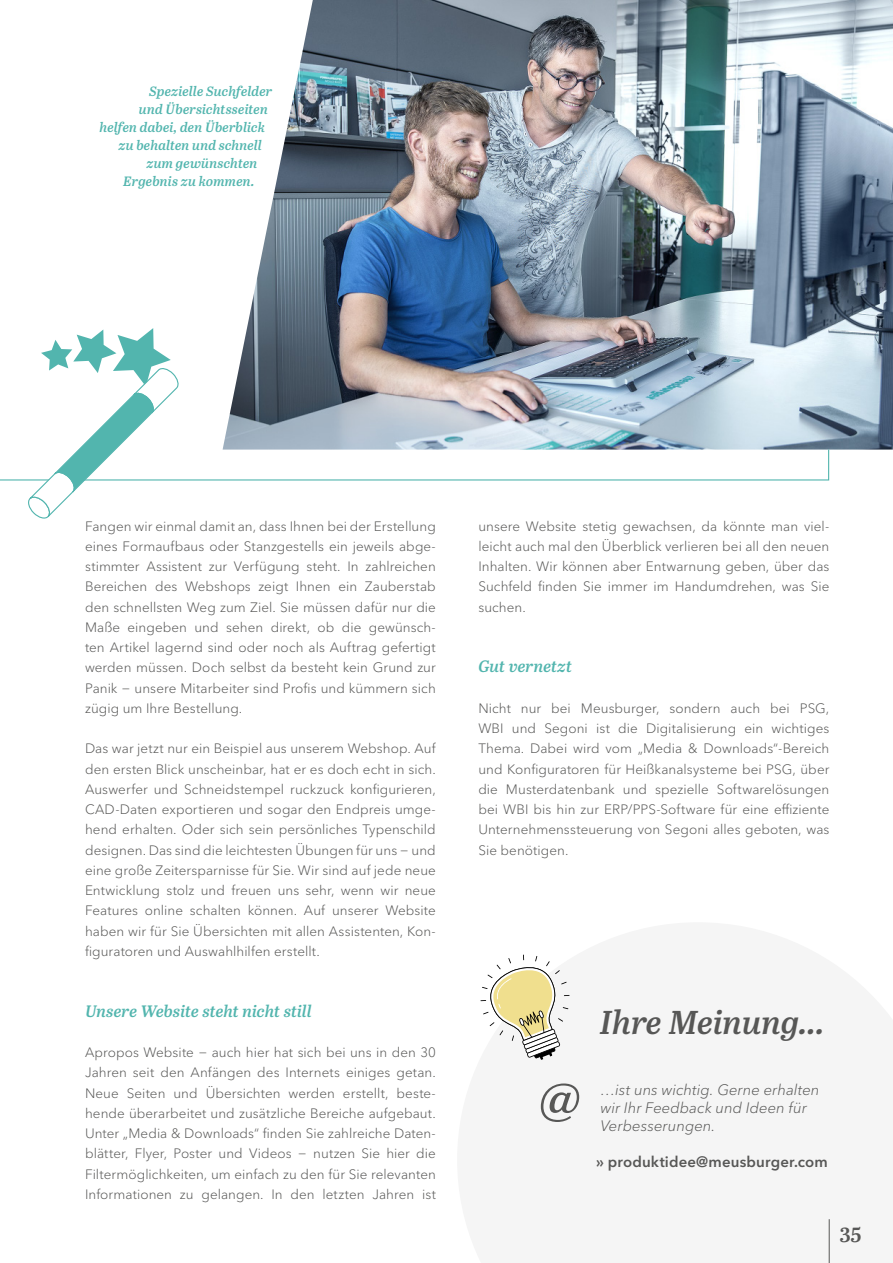
<style>
.page{position:relative;width:893px;height:1263px;background:#fff}
.page>*{position:absolute;margin:0;border:0;box-sizing:border-box;transform-origin:0 0}
.t1{font:italic 600 51px "Abril Text";color:#575756}
.t2{font:italic 600 33px "Abril Text";color:#575756}
.t3{font:600 21px "Abril Text";color:#575756}
.t4{font:italic 600 16.5px "Abril Text";letter-spacing:-.005em;color:#52b5ae}
.t5{font:italic 300 15px/18px "Avenir Next W1 G";letter-spacing:.005em;color:#575756}
.t6{font:600 15px "Avenir Next W1 G";letter-spacing:.01em;color:#575756}
.t7{font:300 13.5px/20.2px "Avenir Next W1 G";letter-spacing:.005em;color:#575756;text-align:justify}
.t8{font:italic 600 13.5px "Abril Text";letter-spacing:.005em;color:#52b5ae}
</style>
<div class="page">
<img style="left:247px;top:0;width:646px;height:450px">
<svg style="left:0;top:328px;width:830px;height:191px"></svg>
<svg style="left:480px;top:955px;width:89px;height:105px"></svg>
<hr style="left:829px;top:1219px;width:1px;height:44px;background:#575756">
<p class="t8" style="left:149px;top:81px;width:125px">Spezielle Suchfelder</p>
<p class="t8" style="left:139px;top:99px;width:131px">und Übersichtsseiten</p>
<p class="t8" style="left:100px;top:117px;width:167px">helfen dabei, den Überblick</p>
<p class="t8" style="left:118px;top:135px;width:145px">zu behalten und schnell</p>
<p class="t8" style="left:146px;top:153px;width:113px">zum gewünschten</p>
<p class="t8" style="left:123px;top:171px;width:133px">Ergebnis zu kommen.</p>
<p class="t7" style="left:85px;top:516px;width:352px">Fangen wir einmal damit an, dass Ihnen bei der Erstellung eines Formaufbaus oder Stanzgestells ein jeweils abge&shy;stimmter Assistent zur Verfügung steht. In zahlreichen Bereichen des Webshops zeigt Ihnen ein Zauberstab den schnellsten Weg zum Ziel. Sie müssen dafür nur die Maße eingeben und sehen direkt, ob die gewünsch&shy;ten Artikel lagernd sind oder noch als Auftrag gefertigt werden müssen. Doch selbst da besteht kein Grund zur Panik − unsere Mitarbeiter sind Profis und kümmern sich zügig um Ihre Bestellung.</p>
<p class="t7" style="left:85px;top:738px;width:352px">Das war jetzt nur ein Beispiel aus unserem Webshop. Auf den ersten Blick unscheinbar, hat er es doch echt in sich.<br>Auswerfer und Schneidstempel ruckzuck konfigurieren, CAD-Daten exportieren und sogar den Endpreis umge&shy;hend erhalten. Oder sich sein persönliches Typenschild designen. Das sind die leichtesten Übungen für uns − und eine große Zeitersparnisse für Sie. Wir sind auf jede neue Entwicklung stolz und freuen uns sehr, wenn wir neue Features online schalten können. Auf unserer Website haben wir für Sie Übersichten mit allen Assistenten, Kon&shy;figuratoren und Auswahlhilfen erstellt.</p>
<p class="t4" style="left:85px;top:999px;width:228px">Unsere Website steht nicht still</p>
<p class="t7" style="left:85px;top:1042px;width:352px">Apropos Website − auch hier hat sich bei uns in den 30<br>Jahren seit den Anfängen des Internets einiges getan.<br>Neue Seiten und Übersichten werden erstellt, beste&shy;hende überarbeitet und zusätzliche Bereiche aufgebaut.<br>Unter „Media &amp; Downloads“ finden Sie zahlreiche Daten&shy;blätter, Flyer, Poster und Videos − nutzen Sie hier die Filtermöglichkeiten, um einfach zu den für Sie relevanten Informationen zu gelangen. In den letzten Jahren ist</p>
<p class="t7" style="left:478px;top:516px;width:353px">unsere Website stetig gewachsen, da könnte man viel&shy;leicht auch mal den Überblick verlieren bei all den neuen Inhalten. Wir können aber Entwarnung geben, über das Suchfeld finden Sie immer im Handumdrehen, was Sie suchen.</p>
<p class="t4" style="left:478px;top:654px;width:95px">Gut vernetzt</p>
<p class="t7" style="left:478px;top:698px;width:353px">Nicht nur bei Meusburger, sondern auch bei PSG, WBI und Segoni ist die Digitalisierung ein wichtiges Thema. Dabei wird vom „Media &amp; Downloads“-Bereich und Konfiguratoren für Heißkanalsysteme bei PSG, über die Musterdatenbank und spezielle Softwarelösungen bei WBI bis hin zur ERP/PPS-Software für eine effiziente Unternehmenssteuerung von Segoni alles geboten, was Sie benötigen.</p>
<h1 class="t1" style="left:539px;top:1057px;width:45px">@</h1>
<h2 class="t2" style="left:600px;top:998px;width:226px">Ihre Meinung…</h2>
<p class="t5" style="left:600px;top:1081px;width:220px">…ist uns wichtig. Gerne erhalten wir Ihr Feedback und Ideen für<br>Verbesserungen.</p>
<p class="t6" style="left:596px;top:1153px;width:233px">» produktidee@meusburger.com</p>
<h3 class="t3" style="left:840px;top:1216px;width:23px">35</h3>
</div>
